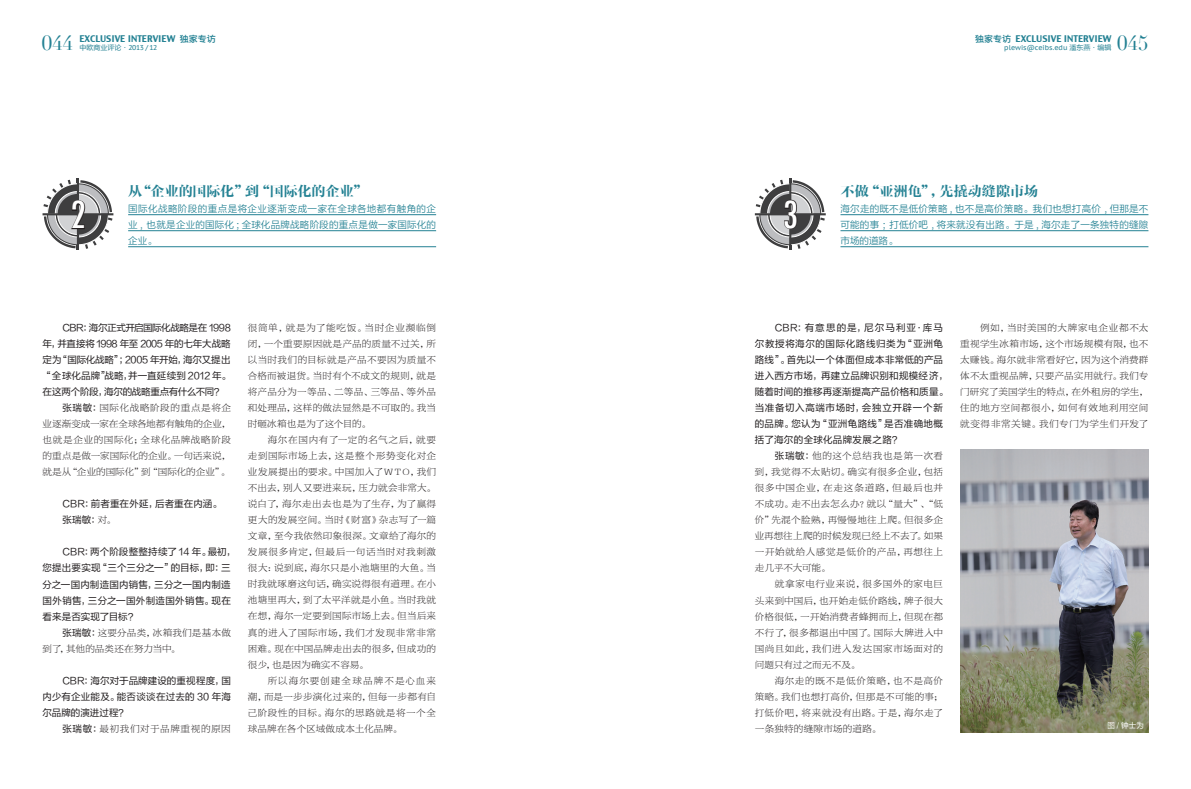
<style>
.page{position:relative;width:1191px;height:789px;background:#fff}
.page>*{position:absolute;margin:0;border:0;box-sizing:border-box;transform-origin:0 0}
.t1{font:500 condensed 36px "Futura";color:#fff}
.t2{font:20px "Didot";color:#238193}
.t3{font:14px "FZFYSJW GB1 0";letter-spacing:.005em;color:#238193}
.t4{font:9.5px/16px "FZBYKSK GBK1 0";letter-spacing:.04em;color:#231f20;text-align:justify}
.t5{font:9.5px/16px "FZLTHK GBK1 0";letter-spacing:.025em;color:#231f20}
.t6{font:9.5px/16px "FZLTXIHK GBK1 0";letter-spacing:.025em;color:#238193;text-align:justify}
.t7{font:9.5px "FZBYKSK GBK1 0";letter-spacing:.07em;color:#231f20}
.t8{font:9px "Charcoal CY";color:#238193}
.t9{font:7.5px "FZLTHK GBK1 0";color:#fff}
.t10{font:7px "PT Sans Caption";color:#238193}
.t11{font:7px "FZLTHK GBK1 0";color:#238193}
.s1{font-family:"FZYDZHK GBK1 0"}
.s2{font-family:"FZLTHK GBK1 0"}
.s3{font-family:"PT Sans Caption"}
.s4{font-family:"FZBYKSK GBK1 0"}
</style>
<div class="page">
<hr style="left:128px;top:214px;width:308px;height:1px;background:#238193">
<hr style="left:128px;top:230px;width:308px;height:1px;background:#238193">
<hr style="left:128px;top:246px;width:308px;height:1px;background:#238193">
<hr style="left:840px;top:214px;width:308px;height:1px;background:#238193">
<hr style="left:840px;top:230px;width:308px;height:1px;background:#238193">
<hr style="left:840px;top:246px;width:308px;height:1px;background:#238193">
<img style="left:960px;top:449px;width:188px;height:282px">
<svg style="left:43px;top:179px;width:70px;height:70px"></svg>
<svg style="left:755px;top:179px;width:70px;height:70px"></svg>
<p class="t8" style="left:975px;top:33px;width:138px"><span class="s1">独家专访</span> EXCLUSIVE INTERVIEW</p>
<p class="t10" style="left:1004px;top:43px;width:109px">plewis@ceibs.edu <span class="s2">潘东燕·编辑</span></p>
<h2 class="t2" style="left:42px;top:31px;width:33px">044</h2>
<p class="t8" style="left:79px;top:33px;width:138px">EXCLUSIVE INTERVIEW <span class="s1">独家专访</span></p>
<p class="t11" style="left:79px;top:44px;width:79px">中欧商业评论·<span class="s3">2013 / 12</span></p>
<h2 class="t2" style="left:1117px;top:31px;width:33px">045</h2>
<h3 class="t3" style="left:128px;top:183px;width:241px">从“企业的国际化”到“国际化的企业”</h3>
<p class="t6" style="left:128px;top:200px;width:309px">国际化战略阶段的重点是将企业逐渐变成一家在全球各地都有触角的企业 , 也就是企业的国际化 ; 全球化品牌战略阶段的重点是做一家国际化的企业。</p>
<h1 class="t1" style="left:71px;top:192px;width:16px">2</h1>
<h1 class="t1" style="left:783px;top:191px;width:16px">3</h1>
<h3 class="t3" style="left:840px;top:183px;width:199px">不做“亚洲龟”，先撬动缝隙市场</h3>
<p class="t6" style="left:840px;top:200px;width:309px">海尔走的既不是低价策略 , 也不是高价策略。我们也想打高价 , 但那是不可能的事 ; 打低价吧 , 将来就没有出路。于是 , 海尔走了一条独特的缝隙市场的道路。</p>
<p class="t5" style="left:43px;top:320px;width:190px;text-align:justify;text-indent:20px">CBR：海尔正式开启国际化战略是在 1998年，并直接将 1998 年至 2005 年的七年大战略定为“国际化战略”；2005 年开始，海尔又提出“全球化品牌”战略，并一直延续到 2012 年。在这两个阶段，海尔的战略重点有什么不同？</p>
<p class="t4" style="left:43px;top:400px;width:190px;text-indent:20px"><span class="s2">张瑞敏：</span>国际化战略阶段的重点是将企业逐渐变成一家在全球各地都有触角的企业，也就是企业的国际化；全球化品牌战略阶段的重点是做一家国际化的企业。一句话来说，就是从“企业的国际化”到“国际化的企业”。</p>
<p class="t5" style="left:62px;top:496px;width:161px">CBR：前者重在外延，后者重在内涵。张瑞敏：<span class="s4">对。</span></p>
<p class="t5" style="left:43px;top:544px;width:194px;text-indent:20px">CBR：两个阶段整整持续了 14 年。最初，您提出要实现“三个三分之一”的目标，即：三分之一国内制造国内销售，三分之一国内制造国外销售，三分之一国外制造国外销售。现在看来是否实现了目标？</p>
<p class="t4" style="left:43px;top:624px;width:190px;text-indent:20px"><span class="s2">张瑞敏：</span>这要分品类，冰箱我们是基本做到了，其他的品类还在努力当中。</p>
<p class="t5" style="left:43px;top:672px;width:190px;text-align:justify;text-indent:20px">CBR：海尔对于品牌建设的重视程度，国内少有企业能及。能否谈谈在过去的 30 年海尔品牌的演进过程？</p>
<p class="t7" style="left:62px;top:723px;width:170px"><span class="s2">张瑞敏：</span>最初我们对于品牌重视的原因</p>
<p class="t4" style="left:248px;top:320px;width:190px">很简单，就是为了能吃饭。当时企业濒临倒闭，一个重要原因就是产品的质量不过关，所以当时我们的目标就是产品不要因为质量不合格而被退货。当时有个不成文的规则，就是将产品分为一等品、二等品、三等品、等外品和处理品，这样的做法显然是不可取的。我当时砸冰箱也是为了这个目的。</p>
<p class="t4" style="left:248px;top:432px;width:190px;text-indent:20px">海尔在国内有了一定的名气之后，就要走到国际市场上去，这是整个形势变化对企业发展提出的要求。中国加入了WTO，我们不出去，别人又要进来玩，压力就会非常大。说白了，海尔走出去也是为了生存，为了赢得更大的发展空间。当时《财富》杂志写了一篇文章，至今我依然印象很深。文章给了海尔的发展很多肯定，但最后一句话当时对我刺激很大：说到底，海尔只是小池塘里的大鱼。当时我就琢磨这句话，确实说得很有道理。在小池塘里再大，到了太平洋就是小鱼。当时我就在想，海尔一定要到国际市场上去。但当后来真的进入了国际市场，我们才发现非常非常困难。现在中国品牌走出去的很多，但成功的很少，也是因为确实不容易。</p>
<p class="t4" style="left:248px;top:672px;width:190px;text-indent:20px">所以海尔要创建全球品牌不是心血来潮，而是一步步演化过来的，但每一步都有自己阶段性的目标。海尔的思路就是将一个全球品牌在各个区域做成本土化品牌。</p>
<p class="t5" style="left:755px;top:320px;width:194px;text-indent:20px">CBR：有意思的是，尼尔马利亚·库马尔教授将海尔的国际化路线归类为“亚洲龟路线”。首先以一个体面但成本非常低的产品进入西方市场，再建立品牌识别和规模经济，随着时间的推移再逐渐提高产品价格和质量。当准备切入高端市场时，会独立开辟一个新的品牌。您认为“亚洲龟路线”是否准确地概括了海尔的全球化品牌发展之路？</p>
<p class="t4" style="left:755px;top:448px;width:190px;text-indent:20px"><span class="s2">张瑞敏：</span>他的这个总结我也是第一次看到，我觉得不太贴切。确实有很多企业，包括很多中国企业，在走这条道路，但最后也并不成功。走不出去怎么办？就以“量大”、“低价”先混个脸熟，再慢慢地往上爬。但很多企业再想往上爬的时候发现已经上不去了。如果一开始就给人感觉是低价的产品，再想往上走几乎不大可能。</p>
<p class="t4" style="left:755px;top:576px;width:190px;text-indent:20px">就拿家电行业来说，很多国外的家电巨头来到中国后，也开始走低价路线，牌子很大价格很低，一开始消费者蜂拥而上，但现在都不行了，很多都退出中国了。国际大牌进入中国尚且如此，我们进入发达国家市场面对的问题只有过之而无不及。</p>
<p class="t4" style="left:755px;top:672px;width:190px;text-indent:20px">海尔走的既不是低价策略，也不是高价策略。我们也想打高价，但那是不可能的事；打低价吧，将来就没有出路。于是，海尔走了一条独特的缝隙市场的道路。</p>
<p class="t4" style="left:960px;top:320px;width:190px;text-indent:20px">例如，当时美国的大牌家电企业都不太重视学生冰箱市场，这个市场规模有限，也不太赚钱。海尔就非常看好它，因为这个消费群体不太重视品牌，只要产品实用就行。我们专门研究了美国学生的特点，在外租房的学生，住的地方空间都很小，如何有效地利用空间就变得非常关键。我们专门为学生们开发了</p>
<p class="t9" style="left:1107px;top:720px;width:38px">图 / 钟士为</p>
</div>
